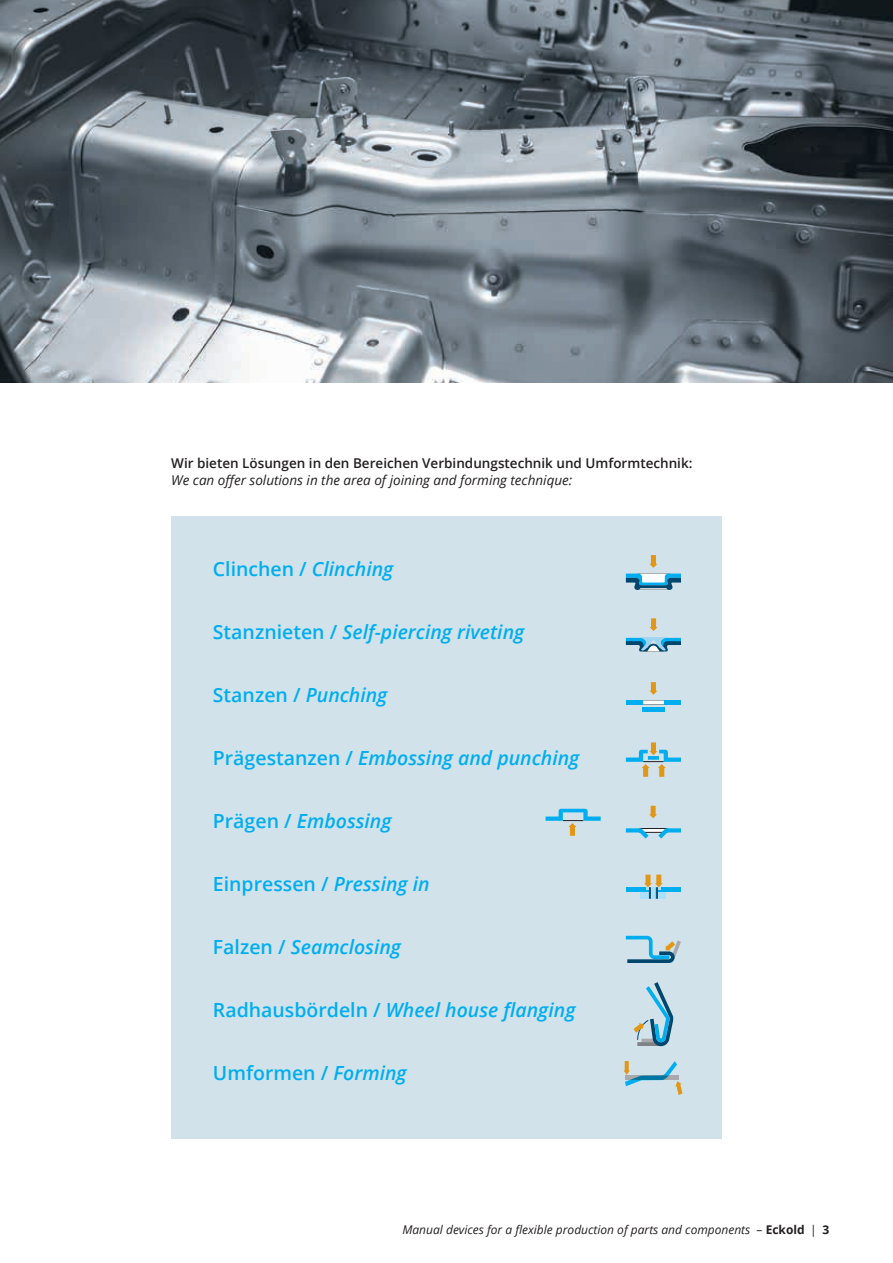
<style>
.page{position:relative;width:893px;height:1263px;background:#fff}
.page>*{position:absolute;margin:0;border:0;box-sizing:border-box;transform-origin:0 0}
.t1{font:italic 600 19.5px "Open Sans";color:#00aeef}
.t2{font:600 19.5px "Open Sans";color:#00aeef}
.t3{font:600 13.5px "Open Sans";color:#231f20}
.t4{font:italic 13.5px "Open Sans";color:#231f20}
.t5{font:italic 12px "Open Sans";color:#231f20}
.s1{font-style:italic}
.s2{font-style:normal}
.s3{font-weight:700;font-style:normal}
</style>
<div class="page">
<img style="left:0;top:0;width:893px;height:382px">
<div style="left:171px;top:516px;width:551px;height:623px;background:#d1e2eb"></div>
<svg style="left:626px;top:555px;width:55px;height:35px"></svg>
<svg style="left:626px;top:637px;width:55px;height:14px"></svg>
<svg style="left:649px;top:618px;width:9px;height:13px"></svg>
<svg style="left:642px;top:700px;width:22px;height:5px"></svg>
<hr style="left:637px;top:701px;width:32px;height:3px;background:#231f20">
<div style="left:626px;top:700px;width:16px;height:5px;background:#00aeef"></div>
<hr style="left:642px;top:708px;width:22px;height:4px;background:#00aeef">
<div style="left:664px;top:700px;width:17px;height:5px;background:#00aeef"></div>
<svg style="left:649px;top:682px;width:8px;height:13px"></svg>
<svg style="left:626px;top:742px;width:55px;height:35px"></svg>
<svg style="left:626px;top:828px;width:55px;height:10px"></svg>
<svg style="left:649px;top:806px;width:8px;height:12px"></svg>
<div style="left:641px;top:887px;width:25px;height:12px;background:#aae0f9"></div>
<hr style="left:626px;top:887px;width:23px;height:4px;background:#00aeef">
<hr style="left:658px;top:887px;width:23px;height:4px;background:#00aeef">
<svg style="left:644px;top:875px;width:19px;height:24px"></svg>
<svg style="left:626px;top:936px;width:55px;height:27px"></svg>
<svg style="left:633px;top:982px;width:40px;height:64px"></svg>
<svg style="left:624px;top:1061px;width:58px;height:34px"></svg>
<svg style="left:546px;top:809px;width:55px;height:27px"></svg>
<p class="t3" style="left:171px;top:454px;width:523px">Wir bieten Lösungen in den Bereichen Verbindungstechnik und Umformtechnik:</p>
<p class="t4" style="left:171px;top:470px;width:403px">We can offer solutions in the area of joining and forming technique:</p>
<p class="t2" style="left:213px;top:556px;width:182px">Clinchen / <span class="s1">Clinching</span></p>
<p class="t1" style="left:213px;top:619px;width:313px"><span class="s2">Stanznieten /</span> Self-piercing riveting</p>
<p class="t2" style="left:213px;top:682px;width:176px">Stanzen / <span class="s1">Punching</span></p>
<p class="t1" style="left:213px;top:745px;width:368px"><span class="s2">Prägestanzen /</span> Embossing and punching</p>
<p class="t1" style="left:213px;top:808px;width:180px"><span class="s2">Prägen /</span> Embossing</p>
<p class="t2" style="left:213px;top:871px;width:218px">Einpressen / <span class="s1">Pressing in</span></p>
<p class="t1" style="left:213px;top:934px;width:190px"><span class="s2">Falzen /</span> Seamclosing</p>
<p class="t1" style="left:213px;top:997px;width:364px"><span class="s2">Radhausbördeln /</span> Wheel house flanging</p>
<p class="t2" style="left:213px;top:1060px;width:195px">Umformen / <span class="s1">Forming</span></p>
<p class="t5" style="left:402px;top:1221px;width:428px">Manual devices for a flexible production of parts and components <span class="s2">–</span> <span class="s3">Eckold</span> <span class="s2">|</span> <span class="s3">3</span></p>
</div>
